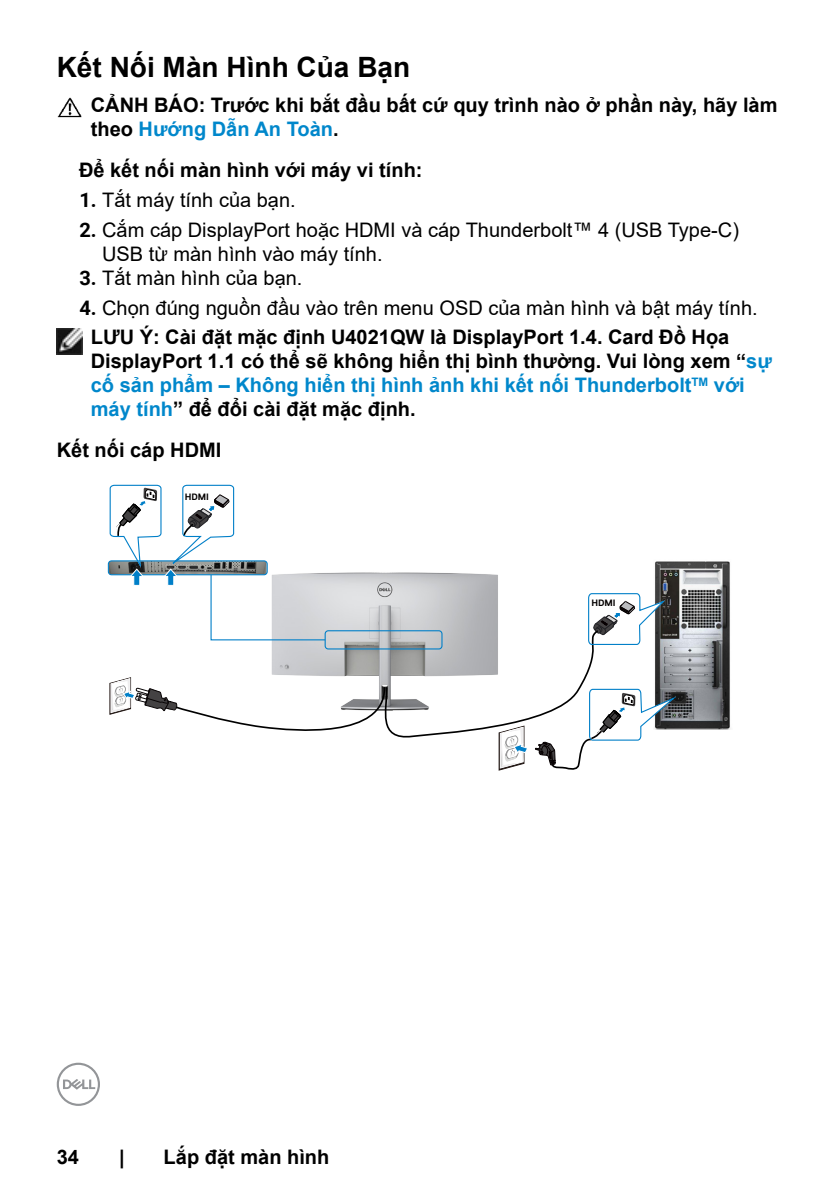
<style>
.page{position:relative;width:840px;height:1191px;background:#fff}
.page>*{position:absolute;margin:0;border:0;box-sizing:border-box;transform-origin:0 0}
.t1{font:700 28px "Arial";color:#000}
.t2{font:700 20px/24px "Arial";color:#000}
.t3{font:20px/24px "Arial";color:#000}
.t4{font:700 9.2px "Dell Replica";color:#040000}
.s1{color:#0087cb}
.s2{font-family:"Roboto";font-weight:700}
.s3{font-weight:700}
</style>
<div class="page">
<svg style="left:57px;top:1062px;width:43px;height:44px"></svg>
<img style="left:57px;top:97px;width:25px;height:21px">
<img style="left:57px;top:329px;width:25px;height:25px">
<img style="left:679px;top:561px;width:52px;height:169px">
<svg style="left:109px;top:485px;width:570px;height:285px"></svg>
<h1 class="t1" style="left:57px;top:48px;width:355px">Kết Nối Màn Hình Của Bạn</h1>
<p class="t2" style="left:91px;top:94px;width:688px">CẢNH BÁO: Trước khi bắt đầu bất cứ quy trình nào ở phần này, hãy làm theo <span class="s1">Hướng Dẫn An Toàn</span>.</p>
<p class="t2" style="left:79px;top:159px;width:345px">Để kết nối màn hình với máy vi tính:</p>
<p class="t3" style="left:79px;top:188px;width:218px"><span class="s2">1.</span> Tắt máy tính của bạn.</p>
<p class="t3" style="left:102px;top:218px;width:638px;text-indent:-23px"><span class="s2">2.</span> Cắm cáp DisplayPort hoặc HDMI và cáp Thunderbolt™ 4 (USB Type-C)<br>USB từ màn hình vào máy tính.</p>
<p class="t3" style="left:79px;top:266px;width:224px"><span class="s2">3.</span> Tắt màn hình của bạn.</p>
<p class="t3" style="left:91px;top:292px;width:668px;line-height:29.8px;text-indent:-11px"><span class="s2">4.</span> Chọn đúng nguồn đầu vào trên menu OSD của màn hình và bật máy tính.<br><span class="s3">LƯU Ý: Cài đặt mặc định U4021QW là DisplayPort 1.4. Card Đồ Họa</span></p>
<p class="t2" style="left:91px;top:349px;width:680px">DisplayPort 1.1 có thể sẽ không hiển thị bình thường. Vui lòng xem “<span class="s1">sự cố sản phẩm – Không hiển thị hình ảnh khi kết nối Thunderbolt</span><sup>TM</sup> <span class="s1">với máy tính</span>” để đổi cài đặt mặc định.</p>
<p class="t2" style="left:57px;top:438px;width:166px">Kết nối cáp HDMI</p>
<p class="t4" style="left:184px;top:492px;width:26px">HDMI</p>
<p class="t2" style="left:57px;top:1145px;width:24px">34</p>
<p class="t2" style="left:119px;top:1145px;width:7px">|</p>
<p class="t2" style="left:163px;top:1145px;width:167px">Lắp đặt màn hình</p>
<p class="t4" style="left:591px;top:598px;width:26px">HDMI</p>
</div>
